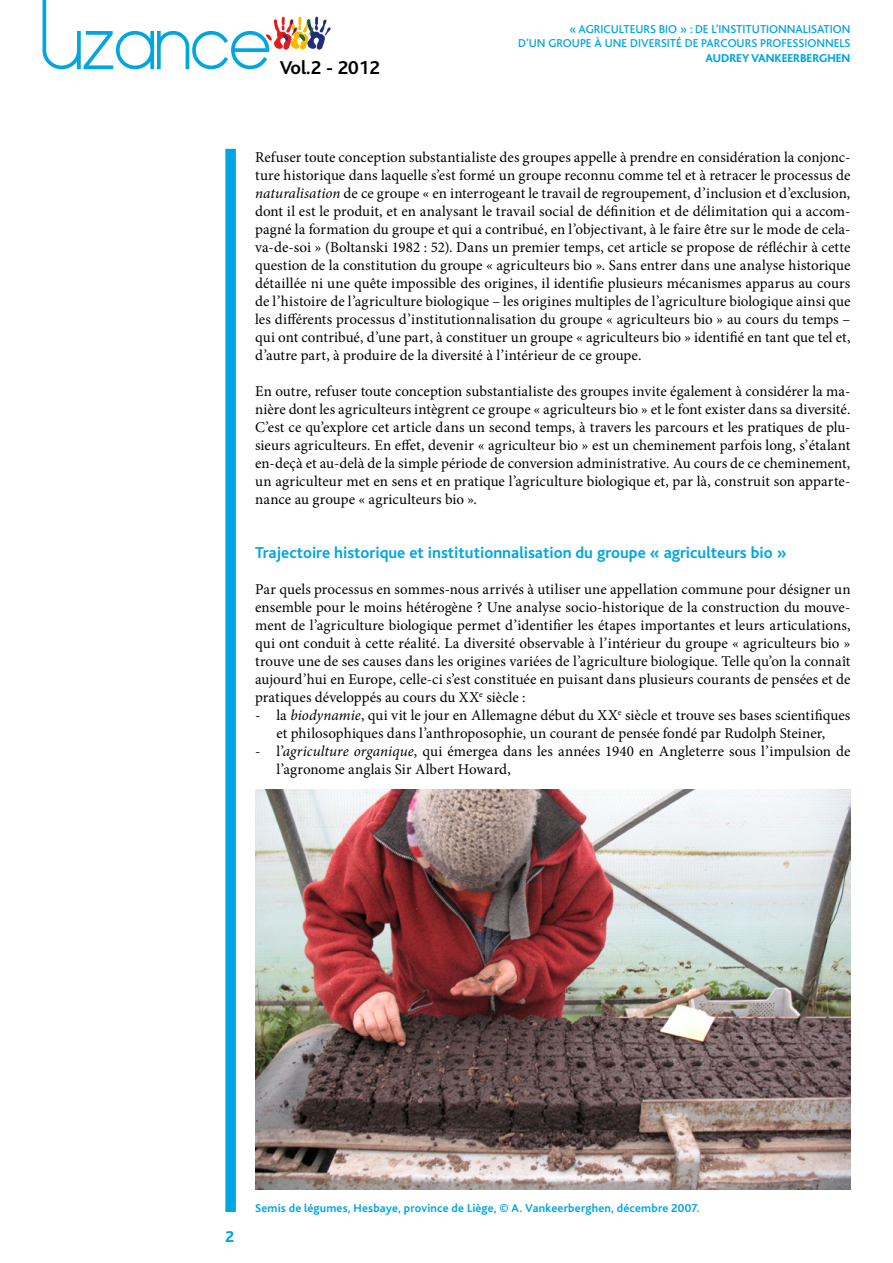
<style>
.page{position:relative;width:893px;height:1263px;background:#fff}
.page>*{position:absolute;margin:0;border:0;box-sizing:border-box;transform-origin:0 0}
.t1{font:700 19.5px "Bliss";color:#000}
.t2{font:700 16.5px "Bliss";color:#00a6e2}
.t3{font:800 16.5px "Bliss";color:#00a6e2}
.t4{font:15px/18px "Minion Pro";color:#000;text-align:justify}
.t5{font:500 12px/14.4px "Bliss";color:#00a6e2;text-align:right}
.t6{font:700 12px "Bliss";letter-spacing:.015em;color:#00a6e2}
.t7{font:800 12px "Bliss";color:#00a6e2}
.s1{font-style:italic}
</style>
<div class="page">
<div style="left:225px;top:149px;width:11px;height:1063px;background:#00a6e2"></div>
<svg style="left:43px;top:0;width:288px;height:69px"></svg>
<img style="left:255px;top:790px;width:595px;height:399px">
<h1 class="t1" style="left:280px;top:58px;width:102px">Vol.2 - 2012</h1>
<p class="t5" style="left:518px;top:22px;width:334px">« AGRICULTEURS BIO » : DE L’INSTITUTIONNALISATION<br>D’UN GROUPE À UNE DIVERSITÉ DE PARCOURS PROFESSIONNELS</p>
<p class="t7" style="left:705px;top:51px;width:146px">AUDREY VANKEERBERGHEN</p>
<p class="t4" style="left:255px;top:148px;width:597px">Refuser toute conception substantialiste des groupes appelle à prendre en considération la conjonc&shy;ture historique dans laquelle s’est formé un groupe reconnu comme tel et à retracer le processus de <span class="s1">naturalisation</span> de ce groupe « en interrogeant le travail de regroupement, d’inclusion et d’exclusion, dont il est le produit, et en analysant le travail social de définition et de délimitation qui a accom&shy;pagné la formation du groupe et qui a contribué, en l’objectivant, à le faire être sur le mode de cela&shy;va-de-soi » (Boltanski 1982 : 52). Dans un premier temps, cet article se propose de réfléchir à cette question de la constitution du groupe « agriculteurs bio ». Sans entrer dans une analyse historique détaillée ni une quête impossible des origines, il identifie plusieurs mécanismes apparus au cours de l’histoire de l’agriculture biologique – les origines multiples de l’agriculture biologique ainsi que les différents processus d’institutionnalisation du groupe « agriculteurs bio » au cours du temps – qui ont contribué, d’une part, à constituer un groupe « agriculteurs bio » identifié en tant que tel et, d’autre part, à produire de la diversité à l’intérieur de ce groupe.</p>
<p class="t4" style="left:255px;top:382px;width:597px">En outre, refuser toute conception substantialiste des groupes invite également à considérer la ma&shy;nière dont les agriculteurs intègrent ce groupe « agriculteurs bio » et le font exister dans sa diversité.<br>C’est ce qu’explore cet article dans un second temps, à travers les parcours et les pratiques de plu&shy;sieurs agriculteurs. En effet, devenir « agriculteur bio » est un cheminement parfois long, s’étalant en-deçà et au-delà de la simple période de conversion administrative. Au cours de ce cheminement, un agriculteur met en sens et en pratique l’agriculture biologique et, par là, construit son apparte&shy;nance au groupe « agriculteurs bio ».</p>
<p class="t2" style="left:255px;top:544px;width:533px">Trajectoire historique et institutionnalisation du groupe « agriculteurs bio »</p>
<p class="t4" style="left:255px;top:580px;width:597px">Par quels processus en sommes-nous arrivés à utiliser une appellation commune pour désigner un ensemble pour le moins hétérogène ? Une analyse socio-historique de la construction du mouve&shy;ment de l’agriculture biologique permet d’identifier les étapes importantes et leurs articulations, qui ont conduit à cette réalité. La diversité observable à l’intérieur du groupe « agriculteurs bio » trouve une de ses causes dans les origines variées de l’agriculture biologique. Telle qu’on la connaît aujourd’hui en Europe, celle-ci s’est constituée en puisant dans plusieurs courants de pensées et de pratiques développés au cours du XX<sup>e</sup> siècle :</p>
<p class="t4" style="left:255px;top:706px;width:597px;text-align:center">- la <span class="s1">biodynamie</span>, qui vit le jour en Allemagne début du XX<sup>e</sup> siècle et trouve ses bases scientifiques et philosophiques dans l’anthroposophie, un courant de pensée fondé par Rudolph Steiner,</p>
<p class="t4" style="left:276px;top:742px;width:576px;text-indent:-21px">- l’<span class="s1">agriculture organique</span>, qui émergea dans les années 1940 en Angleterre sous l’impulsion de l’agronome anglais Sir Albert Howard,</p>
<p class="t3" style="left:225px;top:1228px;width:11px">2</p>
<p class="t6" style="left:255px;top:1202px;width:446px">Semis de légumes, Hesbaye, province de Liège, © A. Vankeerberghen, décembre 2007.</p>
</div>
